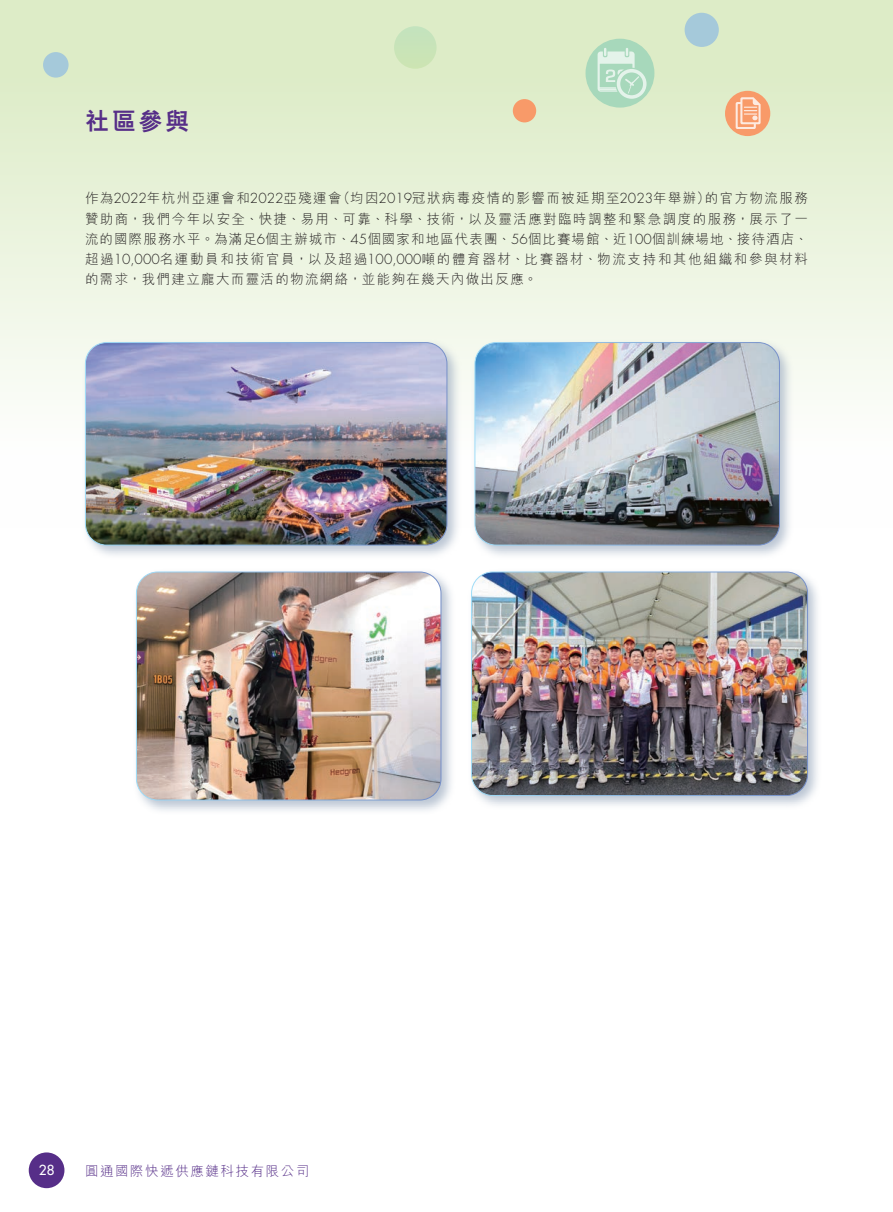
<style>
.page{position:relative;width:893px;height:1212px;background:#fff}
.page>*{position:absolute;margin:0;border:0;box-sizing:border-box;transform-origin:0 0}
.t1{font:800 24px "M Hei HK";color:#562e88}
.t2{font:300 13.5px/20.2px "M Hei HK";letter-spacing:.1em;color:#231f20;text-align:justify}
.t3{font:300 13.5px "M Hei HK";letter-spacing:.115em;color:#562e88}
.t4{font:500 13.5px "Futura Std";color:#fff}
.s1{font-family:"Futura Std"}
</style>
<div class="page">
<div style="left:0;top:0;width:893px;height:527px;background:linear-gradient(to bottom,#d9eac0,#fff)"></div>
<div style="left:29px;top:1152px;width:35px;height:36px;background:#562e88;border-radius:50%"></div>
<div style="left:394px;top:26px;width:43px;height:43px;background:#c8e4b9;border-radius:21px"></div>
<div style="left:585px;top:39px;width:69px;height:69px;background:#a7d8bb;border-radius:50%"></div>
<div style="left:725px;top:91px;width:45px;height:45px;background:#f89a69;border-radius:50%"></div>
<div style="left:513px;top:99px;width:23px;height:23px;background:#f89a69;border-radius:50%"></div>
<div style="left:685px;top:13px;width:34px;height:34px;background:#a5c9da;border-radius:50%"></div>
<div style="left:43px;top:52px;width:26px;height:26px;background:#a5c9da;border-radius:50%"></div>
<svg style="left:598px;top:48px;width:48px;height:51px"></svg>
<svg style="left:736px;top:97px;width:25px;height:32px"></svg>
<div style="left:81px;top:338px;width:381px;height:222px;background:#a6b4c6;opacity:.75"></div>
<img style="left:85px;top:343px;width:362px;height:202px">
<div style="left:85px;top:342px;width:362px;height:203px;border:1px solid #fff;border-radius:21px"></div>
<div style="left:471px;top:338px;width:323px;height:222px;background:#a6b4c6;opacity:.75"></div>
<img style="left:475px;top:343px;width:304px;height:202px">
<div style="left:475px;top:342px;width:305px;height:203px;border:1px solid #fff;border-radius:21px"></div>
<div style="left:132px;top:567px;width:324px;height:248px;background:#a6b4c6;opacity:.75"></div>
<img style="left:136px;top:572px;width:305px;height:228px">
<div style="left:136px;top:572px;width:305px;height:228px;border:1px solid #fff;border-radius:21px"></div>
<div style="left:467px;top:567px;width:355px;height:243px;background:#a6b4c6;opacity:.75"></div>
<img style="left:471px;top:572px;width:336px;height:223px">
<div style="left:471px;top:572px;width:337px;height:224px;border:1px solid #fff;border-radius:21px"></div>
<h1 class="t1" style="left:85px;top:109px;width:106px">社區參與</h1>
<p class="t2" style="left:85px;top:188px;width:724px">作為<span class="s1">2022</span>年杭州亞運會和<span class="s1">2022</span>亞殘運會（均因<span class="s1">2019</span>冠狀病毒疫情的影響而被延期至<span class="s1">2023</span>年舉辦）的官方物流服務贊助商，我們今年以安全、快捷、易用、可靠、科學、技術，以及靈活應對臨時調整和緊急調度的服務，展示了一流的國際服務水平。為滿足<span class="s1">6</span>個主辦城市、<span class="s1">45</span>個國家和地區代表團、<span class="s1">56</span>個比賽場館、近<span class="s1">100</span>個訓練場地、接待酒店、超過<span class="s1">10,000</span>名運動員和技術官員，以及超過<span class="s1">100,000</span>噸的體育器材、比賽器材、物流支持和其他組織和參與材料的需求，我們建立龐大而靈活的物流網絡，並能夠在幾天內做出反應。</p>
<p class="t4" style="left:39px;top:1162px;width:17px">28</p>
<p class="t3" style="left:85px;top:1162px;width:226px">圓通國際快遞供應鏈科技有限公司</p>
</div>
